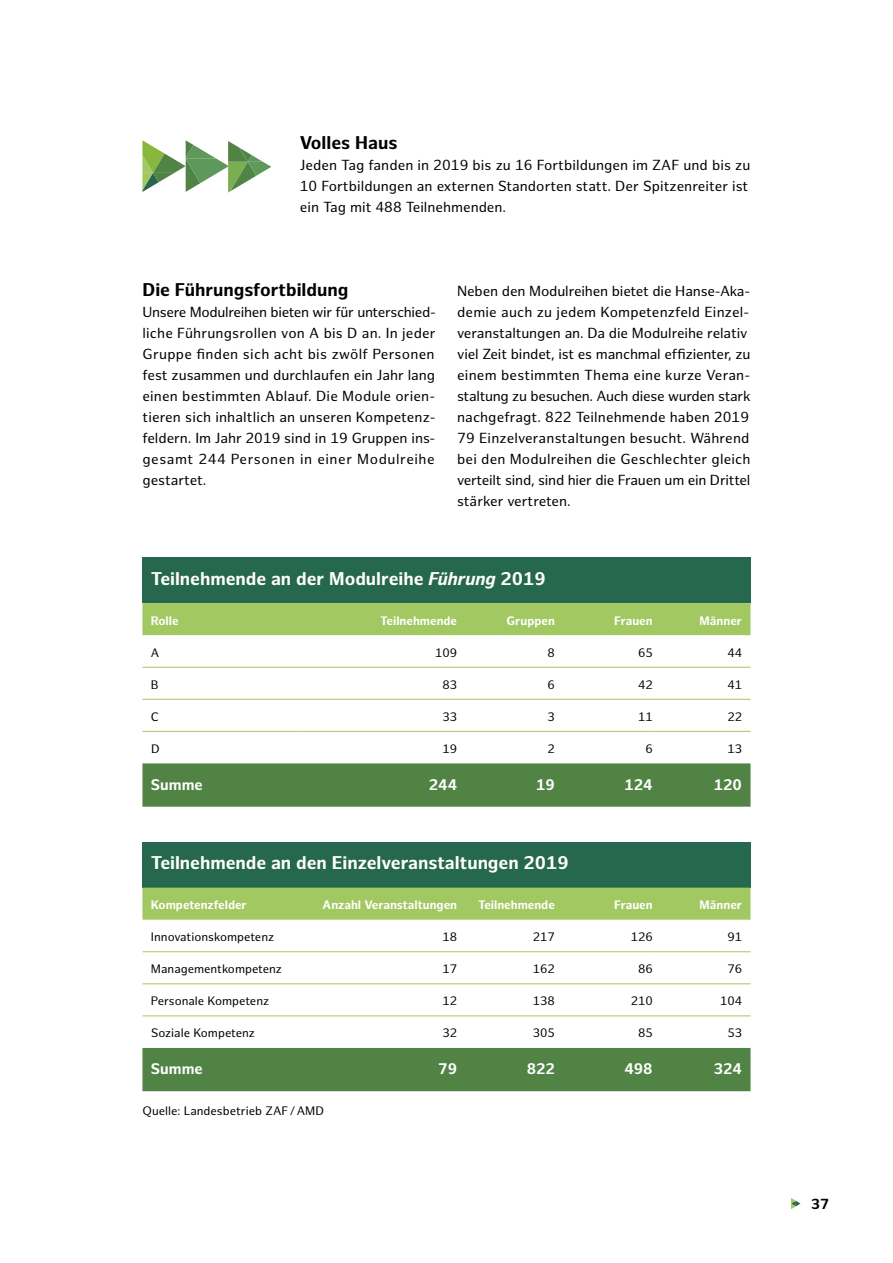
<style>
.page{position:relative;width:893px;height:1263px;background:#fff}
.page>*{position:absolute;margin:0;border:0;box-sizing:border-box;transform-origin:0 0}
.t1{font:700 18px "Hamburg Sans";color:#fff}
.t2{font:700 18px "Hamburg Sans";color:#000}
.t3{font:700 15px "Hamburg Sans";color:#fff}
.t4{font:14.25px/21px "Hamburg Sans";color:#000}
.t5{font:700 14.25px "Hamburg Sans";color:#000}
.t6{font:12px "Hamburg Sans";color:#000}
.t7{font:700 12px "Hamburg Sans";color:#fff}
.s1{font-style:italic}
</style>
<div class="page">
<svg style="left:791px;top:1198px;width:9px;height:11px"></svg>
<div style="left:142px;top:557px;width:608px;height:46px;background:#25684d"></div>
<div style="left:142px;top:603px;width:608px;height:32px;background:#a1c861"></div>
<div style="left:142px;top:763px;width:608px;height:44px;background:#518344"></div>
<hr style="left:142px;top:731px;width:158px;height:1px;background:#a1c861">
<hr style="left:300px;top:731px;width:157px;height:1px;background:#a1c861">
<hr style="left:457px;top:731px;width:98px;height:1px;background:#a1c861">
<hr style="left:555px;top:731px;width:98px;height:1px;background:#a1c861">
<hr style="left:653px;top:731px;width:97px;height:1px;background:#a1c861">
<hr style="left:142px;top:667px;width:158px;height:1px;background:#a1c861">
<hr style="left:300px;top:667px;width:157px;height:1px;background:#a1c861">
<hr style="left:457px;top:667px;width:98px;height:1px;background:#a1c861">
<hr style="left:555px;top:667px;width:98px;height:1px;background:#a1c861">
<hr style="left:653px;top:667px;width:97px;height:1px;background:#a1c861">
<hr style="left:142px;top:699px;width:158px;height:1px;background:#a1c861">
<hr style="left:300px;top:699px;width:157px;height:1px;background:#a1c861">
<hr style="left:457px;top:699px;width:98px;height:1px;background:#a1c861">
<hr style="left:555px;top:699px;width:98px;height:1px;background:#a1c861">
<hr style="left:653px;top:699px;width:97px;height:1px;background:#a1c861">
<div style="left:142px;top:842px;width:608px;height:46px;background:#25684d"></div>
<div style="left:142px;top:888px;width:608px;height:32px;background:#a1c861"></div>
<div style="left:142px;top:1048px;width:608px;height:43px;background:#518344"></div>
<hr style="left:142px;top:1015px;width:158px;height:1px;background:#a1c861">
<hr style="left:300px;top:1015px;width:157px;height:1px;background:#a1c861">
<hr style="left:457px;top:1015px;width:98px;height:1px;background:#a1c861">
<hr style="left:555px;top:1015px;width:98px;height:1px;background:#a1c861">
<hr style="left:653px;top:1015px;width:97px;height:1px;background:#a1c861">
<hr style="left:142px;top:951px;width:158px;height:1px;background:#a1c861">
<hr style="left:300px;top:951px;width:157px;height:1px;background:#a1c861">
<hr style="left:457px;top:951px;width:98px;height:1px;background:#a1c861">
<hr style="left:555px;top:951px;width:98px;height:1px;background:#a1c861">
<hr style="left:653px;top:951px;width:97px;height:1px;background:#a1c861">
<hr style="left:142px;top:983px;width:158px;height:1px;background:#a1c861">
<hr style="left:300px;top:983px;width:157px;height:1px;background:#a1c861">
<hr style="left:457px;top:983px;width:98px;height:1px;background:#a1c861">
<hr style="left:555px;top:983px;width:98px;height:1px;background:#a1c861">
<hr style="left:653px;top:983px;width:97px;height:1px;background:#a1c861">
<svg style="left:142px;top:140px;width:129px;height:53px"></svg>
<p class="t2" style="left:300px;top:132px;width:99px">Volles Haus</p>
<p class="t4" style="left:300px;top:155px;width:452px">Jeden Tag fanden in 2019 bis zu 16 Fortbildungen im ZAF und bis zu<br>10 Fortbildungen an externen Standorten statt. Der Spitzenreiter ist ein Tag mit 488 Teilnehmenden.</p>
<p class="t2" style="left:142px;top:279px;width:207px">Die Führungsfortbildung</p>
<p class="t4" style="left:142px;top:302px;width:295px;text-align:justify">Unsere Modulreihen bieten wir für unterschied&shy;liche Führungsrollen von A bis D an. In jeder Gruppe finden sich acht bis zwölf Personen fest zusammen und durchlaufen ein Jahr lang einen bestimmten Ablauf. Die Module orien&shy;tieren sich inhaltlich an unseren Kompetenz&shy;feldern. Im Jahr 2019 sind in 19 Gruppen ins&shy;gesamt 244 Personen in einer Modulreihe gestartet.</p>
<p class="t4" style="left:457px;top:281px;width:295px">Neben den Modulreihen bietet die Hanse-Aka&shy;demie auch zu jedem Kompetenzfeld Einzel&shy;veranstaltungen an. Da die Modulreihe relativ viel Zeit bindet, ist es manchmal effizienter, zu einem bestimmten Thema eine kurze Veran&shy;staltung zu besuchen. Auch diese wurden stark nachgefragt. 822 Teilnehmende haben 2019<br>79 Einzelveranstaltungen besucht. Während bei den Modulreihen die Geschlechter gleich verteilt sind, sind hier die Frauen um ein Drittel stärker vertreten.</p>
<p class="t1" style="left:151px;top:568px;width:396px">Teilnehmende an der Modulreihe <span class="s1">Führung</span> 2019</p>
<p class="t7" style="left:151px;top:613px;width:29px">Rolle</p>
<p class="t7" style="left:380px;top:613px;width:78px">Teilnehmende</p>
<p class="t7" style="left:507px;top:613px;width:50px">Gruppen</p>
<p class="t7" style="left:614px;top:613px;width:40px">Frauen</p>
<p class="t7" style="left:700px;top:613px;width:44px">Männer</p>
<p class="t6" style="left:151px;top:645px;width:10px">A</p>
<p class="t6" style="left:435px;top:645px;width:24px">109</p>
<p class="t6" style="left:548px;top:645px;width:9px">8</p>
<p class="t6" style="left:638px;top:645px;width:16px">65</p>
<p class="t6" style="left:727px;top:645px;width:16px">44</p>
<p class="t6" style="left:151px;top:677px;width:9px">B</p>
<p class="t6" style="left:442px;top:677px;width:16px">83</p>
<p class="t6" style="left:548px;top:677px;width:9px">6</p>
<p class="t6" style="left:638px;top:677px;width:16px">42</p>
<p class="t6" style="left:727px;top:677px;width:16px">41</p>
<p class="t6" style="left:151px;top:710px;width:10px">C</p>
<p class="t6" style="left:442px;top:710px;width:16px">33</p>
<p class="t6" style="left:548px;top:710px;width:9px">3</p>
<p class="t6" style="left:638px;top:710px;width:16px">11</p>
<p class="t6" style="left:727px;top:710px;width:16px">22</p>
<p class="t6" style="left:151px;top:742px;width:10px">D</p>
<p class="t6" style="left:442px;top:742px;width:16px">19</p>
<p class="t6" style="left:548px;top:742px;width:9px">2</p>
<p class="t6" style="left:645px;top:742px;width:9px">6</p>
<p class="t6" style="left:727px;top:742px;width:16px">13</p>
<p class="t3" style="left:151px;top:776px;width:53px">Summe</p>
<p class="t3" style="left:429px;top:776px;width:30px">244</p>
<p class="t3" style="left:536px;top:776px;width:20px">19</p>
<p class="t3" style="left:624px;top:776px;width:30px">124</p>
<p class="t3" style="left:714px;top:776px;width:30px">120</p>
<p class="t1" style="left:151px;top:852px;width:419px">Teilnehmende an den Einzelveranstaltungen 2019</p>
<p class="t7" style="left:151px;top:898px;width:97px">Kompetenzfelder</p>
<p class="t7" style="left:323px;top:898px;width:136px">Anzahl Veranstaltungen</p>
<p class="t7" style="left:478px;top:898px;width:78px">Teilnehmende</p>
<p class="t7" style="left:614px;top:898px;width:40px">Frauen</p>
<p class="t7" style="left:700px;top:898px;width:44px">Männer</p>
<p class="t6" style="left:151px;top:930px;width:125px">Innovationskompetenz</p>
<p class="t6" style="left:442px;top:930px;width:16px">18</p>
<p class="t6" style="left:533px;top:930px;width:24px">217</p>
<p class="t6" style="left:631px;top:930px;width:24px">126</p>
<p class="t6" style="left:727px;top:930px;width:16px">91</p>
<p class="t6" style="left:151px;top:962px;width:133px">Managementkompetenz</p>
<p class="t6" style="left:442px;top:962px;width:16px">17</p>
<p class="t6" style="left:533px;top:962px;width:24px">162</p>
<p class="t6" style="left:638px;top:962px;width:16px">86</p>
<p class="t6" style="left:727px;top:962px;width:16px">76</p>
<p class="t6" style="left:151px;top:994px;width:120px">Personale Kompetenz</p>
<p class="t6" style="left:442px;top:994px;width:16px">12</p>
<p class="t6" style="left:533px;top:994px;width:24px">138</p>
<p class="t6" style="left:631px;top:994px;width:24px">210</p>
<p class="t6" style="left:720px;top:994px;width:24px">104</p>
<p class="t6" style="left:151px;top:1026px;width:105px">Soziale Kompetenz</p>
<p class="t6" style="left:442px;top:1026px;width:16px">32</p>
<p class="t6" style="left:533px;top:1026px;width:24px">305</p>
<p class="t6" style="left:638px;top:1026px;width:16px">85</p>
<p class="t6" style="left:727px;top:1026px;width:16px">53</p>
<p class="t3" style="left:151px;top:1060px;width:53px">Summe</p>
<p class="t3" style="left:438px;top:1060px;width:20px">79</p>
<p class="t3" style="left:527px;top:1060px;width:30px">822</p>
<p class="t3" style="left:624px;top:1060px;width:30px">498</p>
<p class="t3" style="left:714px;top:1060px;width:30px">324</p>
<p class="t6" style="left:142px;top:1103px;width:183px">Quelle: Landesbetrieb ZAF/AMD</p>
<p class="t5" style="left:811px;top:1196px;width:19px">37</p>
</div>
